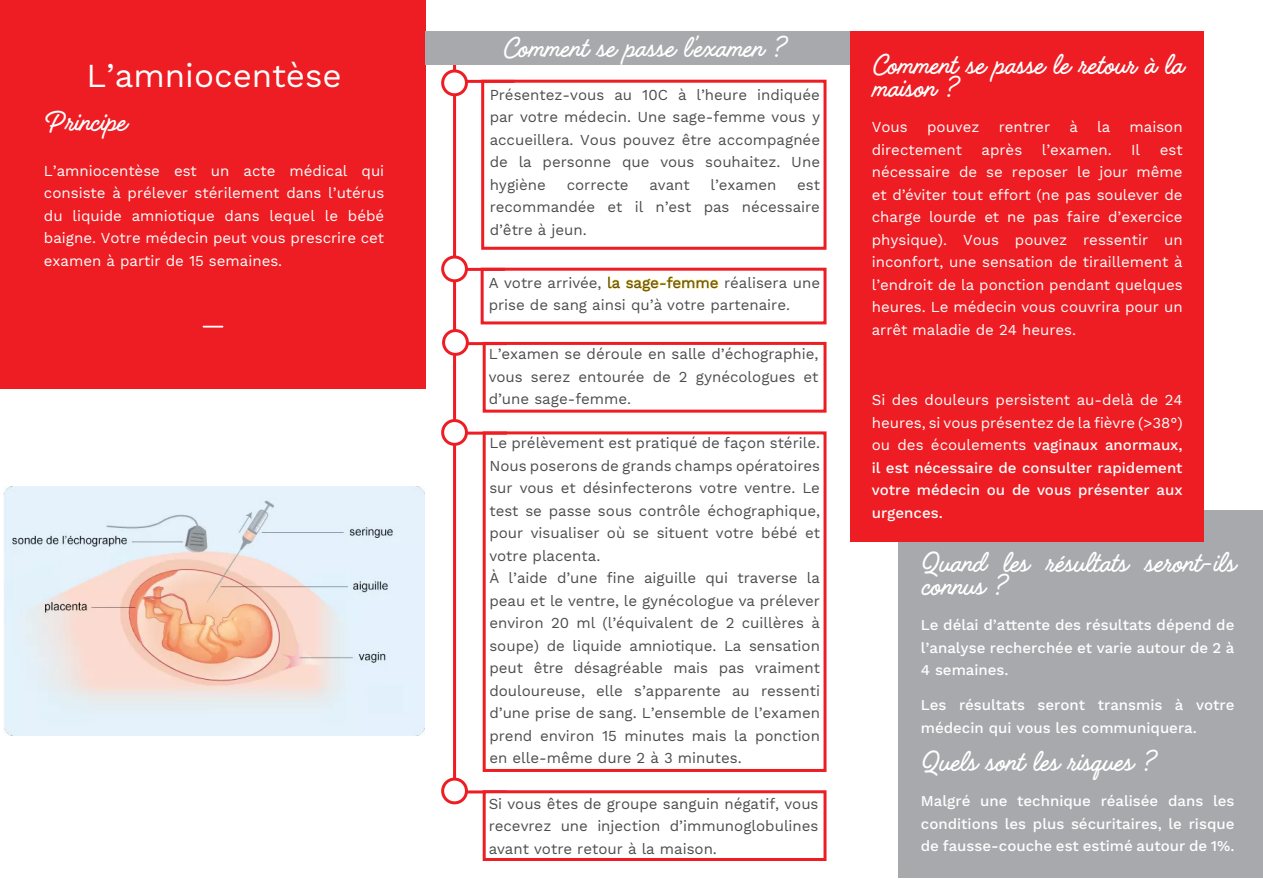
<style>
.page{position:relative;width:1263px;height:893px;background:#fff}
.page>*{position:absolute;margin:0;border:0;box-sizing:border-box;transform-origin:0 0}
.t1{font:33px "Handelson Three";color:#fff}
.t2{font:33px "Work Sans";color:#fff}
.t3{font:15px/22.5px "Work Sans";color:#4b4c4d;text-align:justify}
.t4{font:15px/22.5px "Work Sans";color:#fff;text-align:justify}
.t5{font:500 15px/22.5px "Work Sans";color:#fff;text-align:justify}
.s1{color:#feca0a}
.s2{font-weight:400}
</style>
<div class="page">
<hr style="left:453px;top:48px;width:3px;height:739px;background:#ee1d23">
<div style="left:0;top:0;width:426px;height:389px;background:#ee1d23"></div>
<div style="left:425px;top:31px;width:425px;height:33px;background:#a8a9ad"></div>
<hr style="left:456px;top:790px;width:51px;height:3px;background:#ee1d23">
<div style="left:481px;top:80px;width:345px;height:170px;background:#fff;border:3px solid #ee1d23"></div>
<hr style="left:464px;top:80px;width:50px;height:3px;background:#ee1d23">
<div style="left:443px;top:71px;width:23px;height:24px;background:#fff;border-radius:50%"></div>
<div style="left:441px;top:69px;width:27px;height:27px;border:3px solid #ee1d23;border-radius:50%"></div>
<div style="left:481px;top:268px;width:345px;height:56px;background:#fff;border:3px solid #ee1d23"></div>
<hr style="left:454px;top:268px;width:51px;height:3px;background:#ee1d23">
<div style="left:483px;top:342px;width:343px;height:71px;background:#fff;border:3px solid #ee1d23"></div>
<hr style="left:456px;top:342px;width:51px;height:3px;background:#ee1d23">
<div style="left:483px;top:431px;width:343px;height:341px;background:#fff;border:3px solid #ee1d23"></div>
<hr style="left:456px;top:432px;width:51px;height:3px;background:#ee1d23">
<div style="left:483px;top:790px;width:343px;height:71px;background:#fff;border:3px solid #ee1d23"></div>
<div style="left:898px;top:510px;width:365px;height:368px;background:#a8a9ad"></div>
<img style="left:3px;top:486px;width:421px;height:249px">
<div style="left:443px;top:257px;width:23px;height:24px;background:#fff;border-radius:50%"></div>
<div style="left:441px;top:255px;width:27px;height:27px;border:3px solid #ee1d23;border-radius:50%"></div>
<div style="left:444px;top:331px;width:23px;height:23px;background:#fff;border-radius:50%"></div>
<div style="left:442px;top:329px;width:27px;height:27px;border:3px solid #ee1d23;border-radius:50%"></div>
<div style="left:443px;top:421px;width:23px;height:23px;background:#fff;border-radius:50%"></div>
<div style="left:441px;top:419px;width:27px;height:27px;border:3px solid #ee1d23;border-radius:50%"></div>
<div style="left:443px;top:779px;width:23px;height:24px;background:#fff;border-radius:50%"></div>
<div style="left:441px;top:778px;width:27px;height:26px;border:3px solid #ee1d23;border-radius:50%"></div>
<div style="left:850px;top:31px;width:354px;height:511px;background:#ee1d23"></div>
<hr style="left:203px;top:326px;width:20px;height:2px;background:#fff">
<p class="t2" style="left:87px;top:57px;width:257px">L’amniocentèse</p>
<p class="t1" style="left:44px;top:104px;width:83px">Principe</p>
<p class="t4" style="left:44px;top:160px;width:342px">L’amniocentèse est un acte médical qui consiste à prélever stérilement dans l’utérus du liquide amniotique dans lequel le bébé baigne. Votre médecin peut vous prescrire cet examen à partir de 15 semaines.</p>
<p class="t1" style="left:502px;top:30px;width:284px">Comment se passe l’examen ?</p>
<p class="t3" style="left:490px;top:84px;width:332px">Présentez-vous au 10C à l’heure indiquée par votre médecin. Une sage-femme vous y accueillera. Vous pouvez être accompagnée de la personne que vous souhaitez. Une hygiène</p>
<p class="t3" style="left:567px;top:174px;width:63px">correcte</p>
<p class="t3" style="left:649px;top:174px;width:42px">avant</p>
<p class="t3" style="left:710px;top:174px;width:67px">l’examen</p>
<p class="t3" style="left:490px;top:174px;width:332px;text-indent:307px">est recommandée et il n’est pas nécessaire d’être à jeun.</p>
<p class="t3" style="left:489px;top:272px;width:333px">A votre arrivée, <span class="s1">la sage-femme</span> réalisera une prise de sang ainsi qu’à votre partenaire.</p>
<p class="t3" style="left:489px;top:343px;width:331px">L’examen se déroule en salle d’échographie, vous serez entourée de 2 gynécologues et d’une sage-femme.</p>
<p class="t3" style="left:489px;top:433px;width:332px">Le prélèvement est pratiqué de façon stérile.<br>Nous poserons de grands champs opératoires sur vous et désinfecterons votre ventre. Le test se passe sous contrôle échographique, pour visualiser où se situent votre bébé et votre placenta.</p>
<p class="t3" style="left:489px;top:568px;width:332px">À l’aide d’une fine aiguille qui traverse la peau et le ventre, le gynécologue va prélever environ 20 ml (l’équivalent de 2 cuillères à soupe) de liquide amniotique. La sensation peut être désagréable mais pas vraiment douloureuse, elle s’apparente au ressenti d’une prise de sang. L’ensemble de l’examen prend environ 15 minutes mais la ponction en elle-même dure 2 à 3 minutes.</p>
<p class="t3" style="left:489px;top:793px;width:331px">Si vous êtes de groupe sanguin négatif, vous recevrez une injection d’immunoglobulines avant votre retour à la maison.</p>
<p class="t1" style="left:872px;top:48px;width:312px">Comment se passe le retour à la</p>
<p class="t1" style="left:872px;top:70px;width:87px">maison ?</p>
<p class="t4" style="left:872px;top:116px;width:38px">Vous</p>
<p class="t4" style="left:927px;top:116px;width:54px">pouvez</p>
<p class="t4" style="left:999px;top:116px;width:53px">rentrer</p>
<p class="t4" style="left:1069px;top:116px;width:10px">à</p>
<p class="t4" style="left:1097px;top:116px;width:15px">la</p>
<p class="t4" style="left:1129px;top:116px;width:55px">maison</p>
<p class="t4" style="left:872px;top:139px;width:92px">directement</p>
<p class="t4" style="left:981px;top:139px;width:42px">après</p>
<p class="t4" style="left:1042px;top:139px;width:71px">l’examen.</p>
<p class="t4" style="left:1131px;top:139px;width:11px">Il</p>
<p class="t4" style="left:872px;top:139px;width:312px;text-indent:288px">est nécessaire de se reposer le jour même et d’éviter tout effort (ne pas soulever de charge lourde et ne pas faire d’exercice physique). Vous pouvez ressentir un inconfort, une sensation de tiraillement à l’endroit de la ponction pendant quelques heures. Le médecin vous couvrira pour un arrêt maladie de 24 heures.</p>
<p class="t5" style="left:872px;top:389px;width:312px"><span class="s2">Si des douleurs persistent au-delà de 24 heures, si vous présentez de la fièvre (&gt;38°) ou des écoulements</span> vaginaux anormaux, il est nécessaire de consulter rapidement votre médecin ou de vous présenter aux urgences.</p>
<p class="t1" style="left:921px;top:545px;width:316px">Quand les résultats seront-ils</p>
<p class="t1" style="left:921px;top:568px;width:87px">connus ?</p>
<p class="t5" style="left:921px;top:614px;width:315px">Le délai d’attente des résultats dépend de l’analyse recherchée et varie autour de 2 à 4 semaines.</p>
<p class="t5" style="left:921px;top:695px;width:315px">Les résultats seront transmis à votre médecin qui vous les communiquera.</p>
<p class="t1" style="left:921px;top:744px;width:235px">Quels sont les risques ?</p>
<p class="t5" style="left:921px;top:791px;width:315px">Malgré une technique réalisée dans les conditions les plus sécuritaires, le risque de fausse-couche est estimé autour de 1%.</p>
</div>
